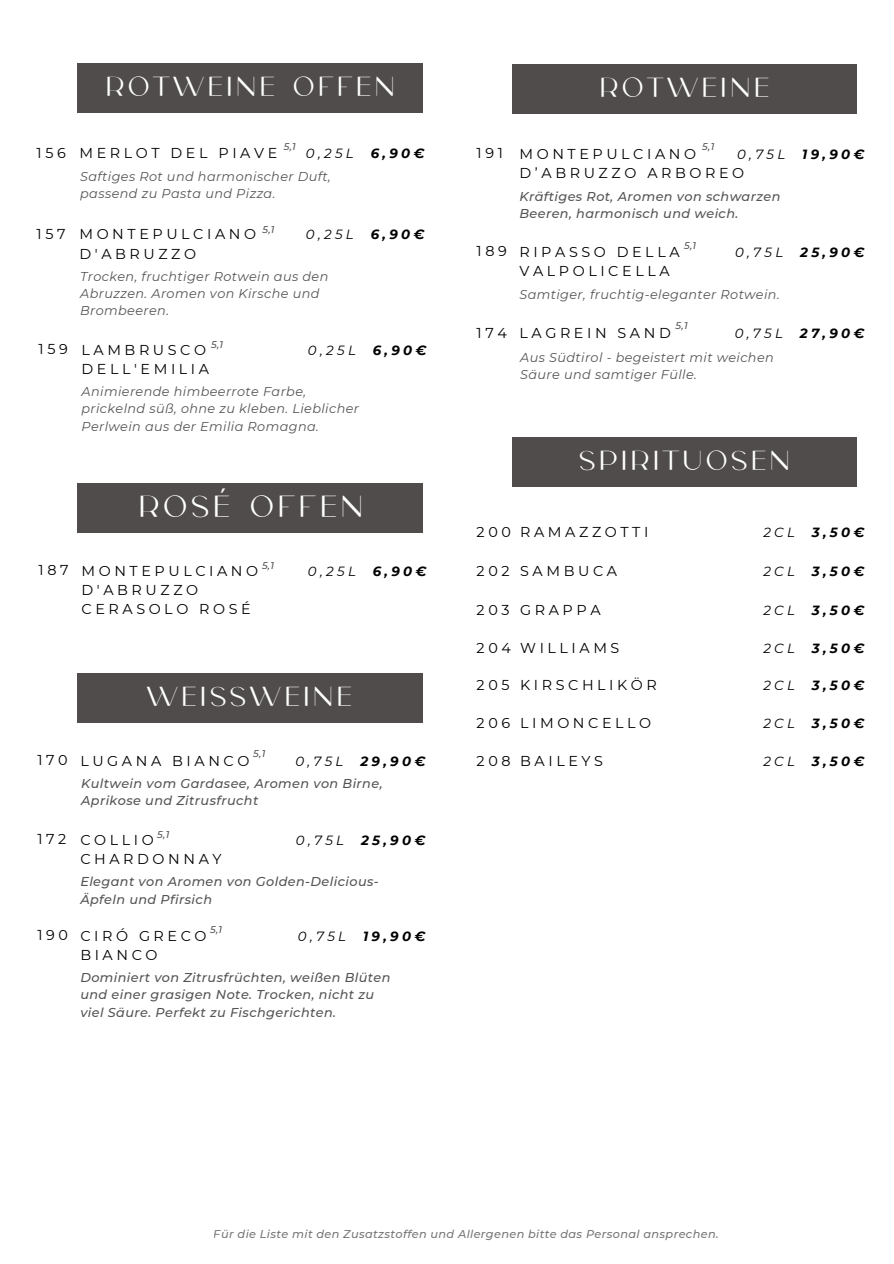
<style>
.page{position:relative;width:894px;height:1264px;background:#fff}
.page>*{position:absolute;margin:0;border:0;box-sizing:border-box;transform-origin:0 0}
.t1{font:300 30.6px "Carla Sans";letter-spacing:.11em;color:#fff}
.t2{font:300 27.6px "Carla Sans";letter-spacing:.11em;color:#fff}
.t3{font:14.25px/19.2px "Montserrat";letter-spacing:.25em;color:#000}
.t4{font:italic 700 13.35px "Montserrat";letter-spacing:.25em;color:#000}
.t5{font:italic 13.35px "Montserrat";letter-spacing:.25em;color:#000}
.t6{font:italic 12.75px/17.1px "Montserrat";letter-spacing:.03em;color:#545454}
.t7{font:italic 500 12.75px/17.1px "Montserrat";letter-spacing:.03em;color:#545454}
.t8{font:italic 500 11.25px "Montserrat";letter-spacing:.03em;color:#545454}
.t9{font:italic 500 9.75px "Montserrat";color:#545454}
</style>
<div class="page">
<div style="left:512px;top:65px;width:344px;height:49px;background:#504c4c"></div>
<div style="left:512px;top:437px;width:344px;height:50px;background:#504c4c"></div>
<div style="left:77px;top:673px;width:345px;height:49px;background:#504c4c"></div>
<div style="left:77px;top:483px;width:345px;height:49px;background:#504c4c"></div>
<div style="left:77px;top:63px;width:345px;height:50px;background:#504c4c"></div>
<h2 class="t2" style="left:105px;top:70px;width:291px">ROTWEINE OFFEN</h2>
<h2 class="t9" style="left:284px;top:141px;width:14px">5,1</h2>
<h2 class="t3" style="left:37px;top:143px;width:31px">156</h2>
<h2 class="t3" style="left:79px;top:144px;width:199px">MERLOT DEL PIAVE</h2>
<h2 class="t5" style="left:306px;top:145px;width:49px">0,25L</h2>
<h2 class="t4" style="left:370px;top:145px;width:55px">6,90€</h2>
<h2 class="t6" style="left:80px;top:168px;width:252px">Saftiges Rot und harmonischer Duft, passend zu Pasta und Pizza.</h2>
<h2 class="t3" style="left:79px;top:225px;width:178px">MONTEPULCIANO<br>D'ABRUZZO</h2>
<h2 class="t9" style="left:262px;top:223px;width:14px">5,1</h2>
<h2 class="t3" style="left:37px;top:224px;width:30px">157</h2>
<h2 class="t5" style="left:306px;top:226px;width:49px">0,25L</h2>
<h2 class="t4" style="left:370px;top:226px;width:55px">6,90€</h2>
<h2 class="t6" style="left:80px;top:268px;width:249px">Trocken, fruchtiger Rotwein aus den<br>Abruzzen. Aromen von Kirsche und<br>Brombeeren.</h2>
<p class="t3" style="left:81px;top:340px;width:129px">LAMBRUSCO<br>DELL'EMILIA</p>
<h2 class="t9" style="left:211px;top:339px;width:14px">5,1</h2>
<h2 class="t3" style="left:39px;top:339px;width:31px">159</h2>
<h2 class="t5" style="left:308px;top:342px;width:49px">0,25L</h2>
<h2 class="t4" style="left:373px;top:342px;width:55px">6,90€</h2>
<h2 class="t6" style="left:81px;top:383px;width:279px">Animierende himbeerrote Farbe, prickelnd süß, ohne zu kleben. Lieblicher<br>Perlwein aus der Emilia Romagna.</h2>
<h2 class="t1" style="left:138px;top:488px;width:226px">ROSÉ OFFEN</h2>
<h2 class="t9" style="left:262px;top:559px;width:14px">5,1</h2>
<h2 class="t3" style="left:39px;top:560px;width:31px">187</h2>
<h2 class="t5" style="left:308px;top:562px;width:49px">0,25L</h2>
<h2 class="t4" style="left:373px;top:562px;width:55px">6,90€</h2>
<h2 class="t3" style="left:81px;top:561px;width:178px">MONTEPULCIANO<br>D'ABRUZZO<br>CERASOLO ROSÉ</h2>
<h2 class="t2" style="left:146px;top:680px;width:207px">WEISSWEINE</h2>
<h4 class="t9" style="left:253px;top:747px;width:14px">5,1</h4>
<h2 class="t3" style="left:37px;top:750px;width:32px">170</h2>
<h2 class="t3" style="left:80px;top:751px;width:170px">LUGANA BIANCO</h2>
<p class="t5" style="left:295px;top:752px;width:50px">0,75L</p>
<p class="t4" style="left:360px;top:752px;width:66px">29,90€</p>
<h2 class="t7" style="left:81px;top:775px;width:303px">Kultwein vom Gardasee, Aromen von Birne,<br>Aprikose und Zitrusfrucht</h2>
<h3 class="t3" style="left:80px;top:830px;width:143px">COLLIO<br>CHARDONNAY</h3>
<h1 class="t9" style="left:157px;top:828px;width:14px">5,1</h1>
<h2 class="t3" style="left:37px;top:829px;width:30px">172</h2>
<p class="t5" style="left:296px;top:831px;width:50px">0,75L</p>
<p class="t4" style="left:361px;top:831px;width:66px">25,90€</p>
<h2 class="t7" style="left:80px;top:873px;width:300px">Elegant von Aromen von Golden-Delicious-<br>Äpfeln und Pfirsich</h2>
<h4 class="t3" style="left:80px;top:925px;width:128px">CIRÓ GRECO<br>BIANCO</h4>
<h2 class="t9" style="left:210px;top:923px;width:14px">5,1</h2>
<h2 class="t3" style="left:37px;top:925px;width:32px">190</h2>
<p class="t5" style="left:298px;top:927px;width:50px">0,75L</p>
<p class="t4" style="left:363px;top:927px;width:64px">19,90€</p>
<h2 class="t7" style="left:80px;top:969px;width:311px">Dominiert von Zitrusfrüchten, weißen Blüten und einer grasigen Note. Trocken, nicht zu viel Säure. Perfekt zu Fischgerichten.</h2>
<h1 class="t2" style="left:599px;top:72px;width:171px">ROTWEINE</h1>
<h1 class="t9" style="left:702px;top:141px;width:14px">5,1</h1>
<h2 class="t3" style="left:476px;top:143px;width:28px">191</h2>
<p class="t5" style="left:737px;top:146px;width:50px">0,75L</p>
<p class="t4" style="left:802px;top:146px;width:64px">19,90€</p>
<h2 class="t7" style="left:519px;top:188px;width:262px">Kräftiges Rot, Aromen von schwarzen<br>Beeren, harmonisch und weich.</h2>
<h4 class="t3" style="left:519px;top:242px;width:162px">RIPASSO DELLA<br>VALPOLICELLA</h4>
<h2 class="t3" style="left:519px;top:144px;width:226px">MONTEPULCIANO<br>D’ABRUZZO ARBOREO</h2>
<h2 class="t9" style="left:684px;top:239px;width:14px">5,1</h2>
<h2 class="t3" style="left:476px;top:241px;width:32px">189</h2>
<h2 class="t5" style="left:734px;top:244px;width:50px">0,75L</h2>
<h2 class="t4" style="left:799px;top:244px;width:66px">25,90€</h2>
<p class="t6" style="left:519px;top:286px;width:262px">Samtiger, fruchtig-eleganter Rotwein.</p>
<h4 class="t3" style="left:476px;top:323px;width:32px">174</h4>
<h2 class="t3" style="left:519px;top:323px;width:153px">LAGREIN SAND</h2>
<h2 class="t5" style="left:734px;top:325px;width:50px">0,75L</h2>
<h2 class="t4" style="left:799px;top:325px;width:66px">27,90€</h2>
<p class="t6" style="left:520px;top:349px;width:255px">Aus Südtirol - begeistert mit weichen<br>Säure und samtiger Fülle.</p>
<h2 class="t9" style="left:675px;top:319px;width:14px">5,1</h2>
<h2 class="t2" style="left:578px;top:444px;width:213px">SPIRITUOSEN</h2>
<h2 class="t3" style="left:476px;top:522px;width:36px">200</h2>
<h4 class="t3" style="left:520px;top:522px;width:130px">RAMAZZOTTI</h4>
<h1 class="t5" style="left:763px;top:524px;width:33px">2CL</h1>
<h1 class="t4" style="left:811px;top:524px;width:54px">3,50€</h1>
<h2 class="t3" style="left:476px;top:561px;width:34px">202</h2>
<p class="t3" style="left:520px;top:561px;width:98px">SAMBUCA</p>
<h2 class="t5" style="left:763px;top:563px;width:33px">2CL</h2>
<h2 class="t4" style="left:811px;top:563px;width:54px">3,50€</h2>
<h2 class="t3" style="left:476px;top:600px;width:34px">203</h2>
<h2 class="t3" style="left:520px;top:600px;width:82px">GRAPPA</h2>
<h2 class="t5" style="left:763px;top:602px;width:33px">2CL</h2>
<h2 class="t4" style="left:811px;top:602px;width:54px">3,50€</h2>
<h2 class="t3" style="left:476px;top:638px;width:36px">204</h2>
<p class="t3" style="left:520px;top:638px;width:101px">WILLIAMS</p>
<h2 class="t5" style="left:763px;top:639px;width:33px">2CL</h2>
<h2 class="t4" style="left:811px;top:639px;width:54px">3,50€</h2>
<h2 class="t3" style="left:476px;top:675px;width:34px">205</h2>
<h3 class="t3" style="left:520px;top:675px;width:138px">KIRSCHLIKÖR</h3>
<p class="t5" style="left:763px;top:677px;width:33px">2CL</p>
<p class="t4" style="left:811px;top:677px;width:54px">3,50€</p>
<p class="t3" style="left:476px;top:713px;width:35px">206</p>
<h2 class="t3" style="left:520px;top:713px;width:132px">LIMONCELLO</h2>
<h3 class="t5" style="left:763px;top:715px;width:33px">2CL</h3>
<h3 class="t4" style="left:811px;top:715px;width:54px">3,50€</h3>
<h3 class="t3" style="left:476px;top:751px;width:35px">208</h3>
<h2 class="t3" style="left:520px;top:751px;width:84px">BAILEYS</h2>
<h2 class="t5" style="left:763px;top:752px;width:33px">2CL</h2>
<h2 class="t4" style="left:811px;top:752px;width:54px">3,50€</h2>
<p class="t8" style="left:214px;top:1226px;width:506px">Für die Liste mit den Zusatzstoffen und Allergenen bitte das Personal ansprechen.</p>
</div>
